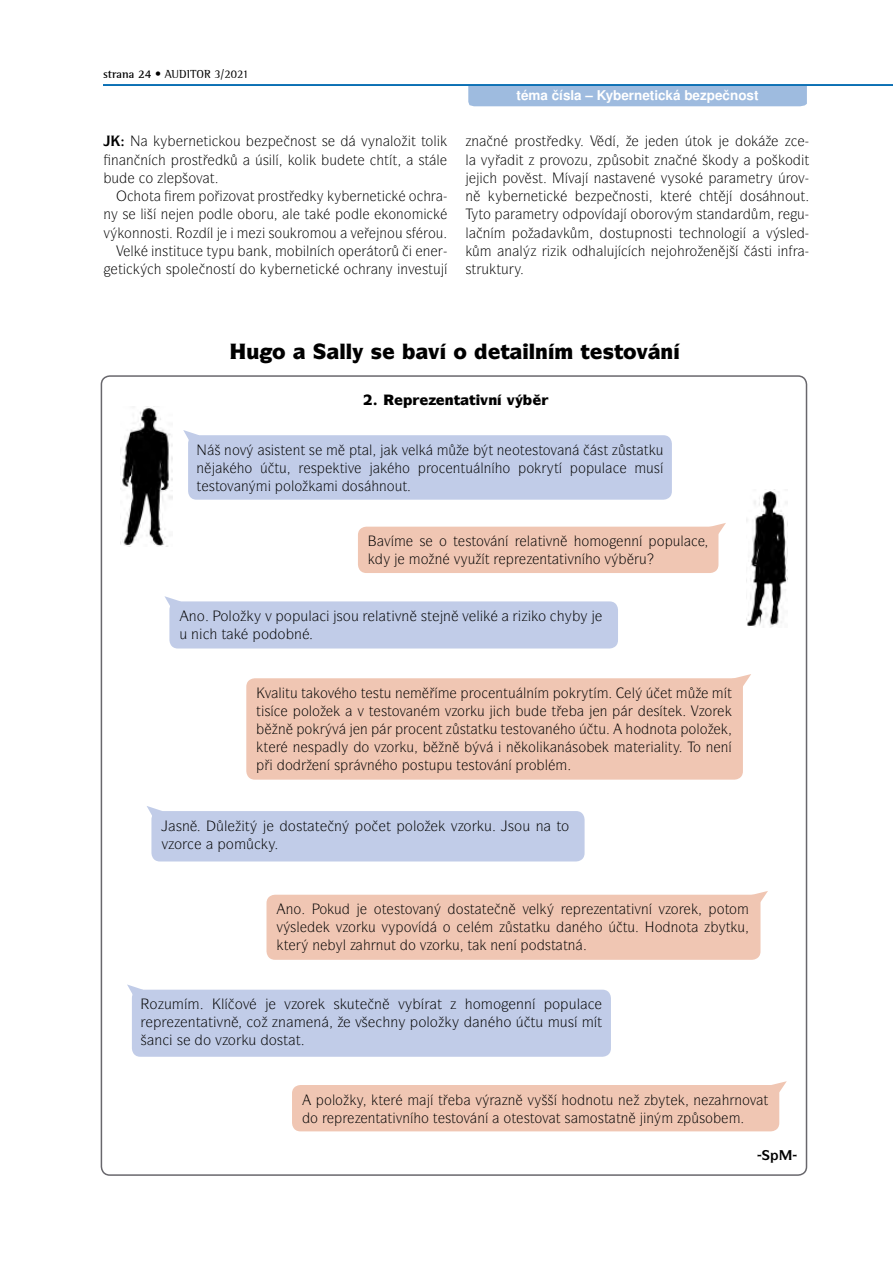
<style>
.page{position:relative;width:893px;height:1263px;background:#fff}
.page>*{position:absolute;margin:0;border:0;box-sizing:border-box;transform-origin:0 0}
.t1{font:900 21px "Itc Symbol CE";color:#000}
.t2{font:14.25px "Itc Symbol CE";color:#000}
.t3{font:14.25px "Itc Symbol CE";color:#000;scale:.96 1}
.t4{font:900 14.25px "Itc Symbol CE";color:#000}
.t5{font:700 13.5px "Nimbus San LCE";color:#fff}
.t6{font:12px "Rotis Semiserif";color:#000}
.s1{font-weight:700}
</style>
<div class="page">
<div style="left:468px;top:86px;width:339px;height:20px;background:#9ebbdf"></div>
<hr style="left:103px;top:84px;width:790px;height:2px;background:#006ab1">
<img style="left:122px;top:406px;width:50px;height:141px">
<img style="left:747px;top:491px;width:41px;height:136px">
<div style="left:169px;top:601px;width:449px;height:47px;background:#c1cce8;border-radius:9px"></div>
<div style="left:151px;top:811px;width:434px;height:50px;background:#c1cce8;border-radius:9px"></div>
<div style="left:358px;top:527px;width:360px;height:46px;background:#f0c6b3;border-radius:9px"></div>
<div style="left:188px;top:435px;width:484px;height:65px;background:#c1cce8;border-radius:9px"></div>
<div style="left:246px;top:678px;width:497px;height:102px;background:#f0c6b3;border-radius:9px"></div>
<div style="left:266px;top:895px;width:494px;height:65px;background:#f0c6b3;border-radius:9px"></div>
<div style="left:132px;top:990px;width:479px;height:67px;background:#c1cce8;border-radius:9px"></div>
<div style="left:292px;top:1085px;width:487px;height:46px;background:#f0c6b3;border-radius:9px"></div>
<svg style="left:685px;top:523px;width:41px;height:27px"></svg>
<svg style="left:183px;top:430px;width:109px;height:64px"></svg>
<svg style="left:772px;top:1081px;width:15px;height:28px"></svg>
<svg style="left:164px;top:596px;width:97px;height:46px"></svg>
<svg style="left:147px;top:806px;width:15px;height:28px"></svg>
<svg style="left:257px;top:674px;width:494px;height:12px"></svg>
<svg style="left:680px;top:891px;width:88px;height:44px"></svg>
<svg style="left:127px;top:984px;width:75px;height:12px"></svg>
<p class="t6" style="left:103px;top:66px;width:147px"><span class="s1">strana 24 •</span> AUDITOR 3/2021</p>
<p class="t2" style="left:188px;top:133px;width:54px">■▼ □◆</p>
<p class="t2" style="left:290px;top:133px;width:39px">■□▲▼ ▲</p>
<p class="t2" style="left:361px;top:133px;width:77px">❖ ■ ●□ ▼ ▼□●</p>
<p class="t2" style="left:111px;top:151px;width:39px">■■■</p>
<p class="t2" style="left:184px;top:151px;width:20px">□▲▼</p>
<p class="t2" style="left:418px;top:151px;width:23px">▲▼ ●</p>
<p class="t2" style="left:112px;top:170px;width:57px">◆ □ ●</p>
<p class="t2" style="left:188px;top:170px;width:28px">□❖ ▼</p>
<p class="t3" style="left:207px;top:188px;width:88px">□ □❖ ▼ □▲▼</p>
<p class="t3" style="left:103px;top:206px;width:69px">■ ▲ ● ■</p>
<p class="t3" style="left:186px;top:206px;width:130px">■ □● □□◆ ● ▼</p>
<p class="t3" style="left:388px;top:206px;width:26px">□■□</p>
<p class="t3" style="left:103px;top:225px;width:67px">❖ □■■□▲▼</p>
<p class="t3" style="left:268px;top:225px;width:94px">▲□◆ □ □◆ ❖</p>
<p class="t3" style="left:380px;top:225px;width:68px">■□◆ ▲ □◆</p>
<p class="t2" style="left:131px;top:243px;width:106px">● ■▲▼ ▼◆ ▼ ◆</p>
<p class="t2" style="left:253px;top:243px;width:66px">■ □ ●■</p>
<p class="t2" style="left:338px;top:243px;width:50px">□ ▼□</p>
<p class="t2" style="left:423px;top:243px;width:9px">■</p>
<p class="t2" style="left:166px;top:261px;width:91px">▲ □● ■□▲▼ □</p>
<p class="t2" style="left:344px;top:261px;width:99px">□ ■ ■❖ ▲▼◆</p>
<p class="t5" style="left:516px;top:87px;width:244px">téma čísla – Kybernetická bezpečnost</p>
<p class="t2" style="left:527px;top:133px;width:20px">□▲▼</p>
<p class="t2" style="left:671px;top:133px;width:35px">■ ▼□</p>
<p class="t2" style="left:519px;top:151px;width:71px">▼ □❖□ ◆</p>
<p class="t2" style="left:619px;top:151px;width:72px">▲□▼ ■ ■</p>
<p class="t2" style="left:764px;top:151px;width:47px">□□▼</p>
<p class="t2" style="left:511px;top:170px;width:34px">□❖ ▲▼</p>
<p class="t2" style="left:568px;top:170px;width:122px">❖ ■▲▼❖■ ❖▲□</p>
<p class="t2" style="left:755px;top:170px;width:51px">▼ □❖</p>
<p class="t2" style="left:465px;top:188px;width:9px">■</p>
<p class="t2" style="left:619px;top:188px;width:28px">■□▲▼</p>
<p class="t2" style="left:714px;top:188px;width:93px">▼ □▲ ■□◆▼</p>
<p class="t2" style="left:542px;top:206px;width:61px">▼ □ □❖</p>
<p class="t2" style="left:630px;top:206px;width:45px">□ □□❖</p>
<p class="t2" style="left:696px;top:206px;width:27px">▲▼ ■</p>
<p class="t2" style="left:608px;top:225px;width:77px">□▲▼◆ ■□▲▼ ▼</p>
<p class="t2" style="left:705px;top:225px;width:28px">■□●□</p>
<p class="t2" style="left:766px;top:225px;width:25px">❖ ▲●</p>
<p class="t2" style="left:572px;top:243px;width:44px">□ ●◆</p>
<p class="t2" style="left:651px;top:243px;width:69px">■□□■</p>
<p class="t2" style="left:758px;top:243px;width:32px">▲▼ ■</p>
<p class="t2" style="left:465px;top:261px;width:45px">▲▼ ◆ ▼◆</p>
<h1 class="t1" style="left:230px;top:340px;width:58px">★◆ □</h1>
<h1 class="t1" style="left:339px;top:340px;width:44px">●● ▲</h1>
<h1 class="t1" style="left:501px;top:340px;width:49px">▼ ●■</h1>
<h1 class="t1" style="left:581px;top:340px;width:94px">▼ ▲▼□❖ ■</h1>
<p class="t4" style="left:445px;top:392px;width:72px">■▼ ▼ ❖■ ❖</p>
<p class="t2" style="left:224px;top:442px;width:24px">■□❖</p>
<p class="t2" style="left:265px;top:442px;width:52px">▲▲▼ ■▼ ▲</p>
<p class="t2" style="left:488px;top:442px;width:85px">▼ ■ □▼ ▲▼□❖ ■</p>
<p class="t2" style="left:597px;top:442px;width:68px">▲▼ ▲▼ ▼ ◆</p>
<p class="t2" style="left:197px;top:460px;width:9px">■</p>
<p class="t2" style="left:244px;top:460px;width:44px">□ ▼◆</p>
<p class="t2" style="left:311px;top:460px;width:45px">▲ ▼❖</p>
<p class="t2" style="left:402px;top:460px;width:134px">□ □ ■▼◆ ●■ □ □</p>
<p class="t2" style="left:554px;top:460px;width:53px">▼ □ ◆●</p>
<p class="t2" style="left:197px;top:478px;width:54px">▼ ▲▼□❖ ■</p>
<p class="t2" style="left:283px;top:478px;width:21px">□●□</p>
<p class="t2" style="left:350px;top:478px;width:59px">□▲ ■□◆▼</p>
<p class="t2" style="left:384px;top:533px;width:123px">❖ ▲ □ ▼ ▲▼□❖ ■</p>
<p class="t2" style="left:527px;top:533px;width:35px">● ▼❖■</p>
<p class="t2" style="left:581px;top:533px;width:104px">□ □ ■■ □◆●</p>
<p class="t2" style="left:421px;top:551px;width:71px">□■ ❖◆▼</p>
<p class="t2" style="left:539px;top:551px;width:73px">■▼ ▼❖■ □ ❖</p>
<p class="t2" style="left:189px;top:608px;width:53px">■□ □●□</p>
<p class="t2" style="left:265px;top:608px;width:48px">❖ □◆●</p>
<p class="t2" style="left:337px;top:608px;width:145px">▲□◆ ● ▼❖■ ▲▼ ■ ❖ ●</p>
<p class="t2" style="left:261px;top:626px;width:43px">□□■</p>
<p class="t2" style="left:265px;top:685px;width:140px">❖ ●▼◆ ▼ □❖ □ ▼ ▲▼◆ ■</p>
<p class="t2" style="left:473px;top:685px;width:62px">□ ■▼◆ ●■</p>
<p class="t2" style="left:301px;top:703px;width:21px">□●□</p>
<p class="t2" style="left:357px;top:703px;width:65px">❖ ▼ ▲▼□❖ ■</p>
<p class="t2" style="left:445px;top:703px;width:41px">❖□ ◆</p>
<p class="t2" style="left:600px;top:703px;width:9px">■</p>
<p class="t2" style="left:408px;top:721px;width:199px">□ ■▼ ▲▼ ▼ ◆ ▼ ▲▼□❖ ■ □ ▼◆</p>
<p class="t2" style="left:633px;top:721px;width:38px">□ ■□▼</p>
<p class="t2" style="left:689px;top:721px;width:21px">□●□</p>
<p class="t2" style="left:263px;top:739px;width:52px">▼ ■ ▲</p>
<p class="t2" style="left:338px;top:739px;width:78px">● □❖□ ◆</p>
<p class="t2" style="left:506px;top:739px;width:82px">■ □● ■▲□</p>
<p class="t2" style="left:633px;top:739px;width:41px">▼ ●▼</p>
<p class="t2" style="left:693px;top:739px;width:37px">□ ■ ■</p>
<p class="t2" style="left:285px;top:757px;width:57px">□ ■ ▲</p>
<p class="t2" style="left:360px;top:757px;width:149px">❖■ □ □▲▼◆ ◆ ▼ ▲▼□❖ ■</p>
<p class="t2" style="left:288px;top:818px;width:56px">□▲▼ ▼ ■</p>
<p class="t2" style="left:363px;top:818px;width:63px">□ ▼ □●□</p>
<p class="t2" style="left:451px;top:818px;width:120px">❖ □ ◆ ▲□◆ ■ ▼□</p>
<p class="t2" style="left:374px;top:901px;width:62px">□▼ ▲▼□❖ ■</p>
<p class="t2" style="left:456px;top:901px;width:85px">□▲▼▼ ■ ❖●</p>
<p class="t2" style="left:606px;top:901px;width:74px">■▼ ▼❖■ ❖ □</p>
<p class="t2" style="left:717px;top:901px;width:22px">□▼□</p>
<p class="t2" style="left:276px;top:919px;width:25px">❖ ▲●</p>
<p class="t2" style="left:336px;top:919px;width:84px">❖□ ◆ ❖ □❖</p>
<p class="t2" style="left:513px;top:919px;width:39px">▲▼▼◆</p>
<p class="t2" style="left:623px;top:919px;width:70px">▼◆ ★□ ■□▼</p>
<p class="t2" style="left:343px;top:937px;width:131px">● ■◆▼ □❖□ ◆ ▼</p>
<p class="t2" style="left:491px;top:937px;width:87px">■■ □▲▼▼■</p>
<p class="t2" style="left:221px;top:996px;width:30px">● □❖</p>
<p class="t2" style="left:333px;top:996px;width:73px">▲◆▼ ■ ❖</p>
<p class="t2" style="left:437px;top:996px;width:97px">▼ □□ ■■</p>
<p class="t2" style="left:552px;top:996px;width:29px">□ ◆●</p>
<p class="t2" style="left:188px;top:1014px;width:45px">■▼ ▼❖■</p>
<p class="t2" style="left:390px;top:1014px;width:49px">■ □●□</p>
<p class="t2" style="left:530px;top:1014px;width:45px">▼◆ ◆▲</p>
<p class="t2" style="left:203px;top:1032px;width:99px">□❖□ ◆ □▲▼ ▼</p>
<p class="t2" style="left:324px;top:1091px;width:21px">□●□</p>
<p class="t2" style="left:569px;top:1091px;width:58px">□ ■□▼◆ ■</p>
<p class="t2" style="left:734px;top:1091px;width:36px">■□❖ ▼</p>
<p class="t2" style="left:368px;top:1109px;width:119px">■▼ ▼❖■ □ ▼ ▲▼□❖ ■</p>
<p class="t2" style="left:503px;top:1109px;width:69px">□▼ ▲▼□❖ ▼ ▲</p>
<p class="t2" style="left:590px;top:1109px;width:40px">□▲▼ ▼■</p>
<p class="t2" style="left:647px;top:1109px;width:9px">■</p>
</div>
